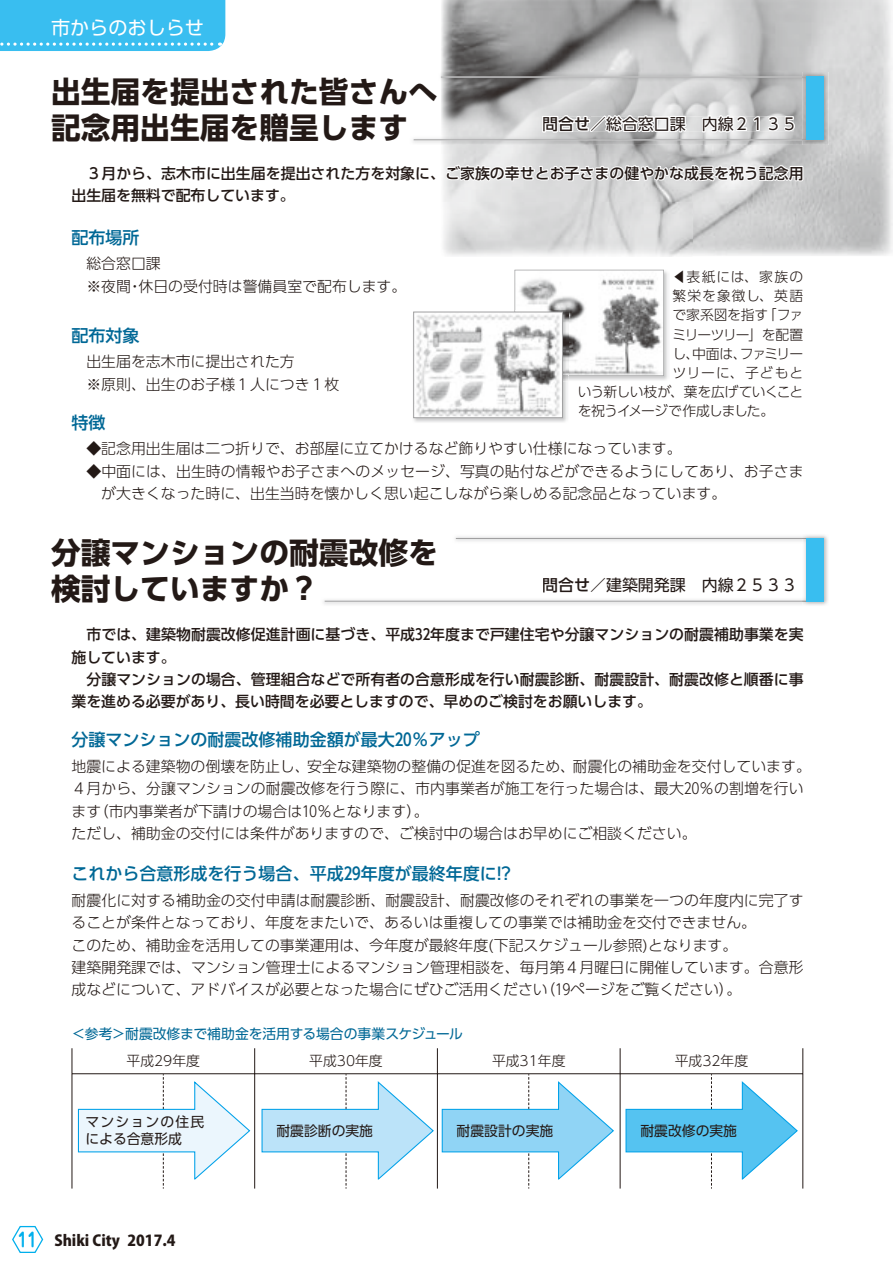
<style>
.page{position:relative;width:893px;height:1263px;background:#fff}
.page>*{position:absolute;margin:0;border:0;box-sizing:border-box;transform-origin:0 0}
.t1{font:29.7px/36.2px "UD Shin Go Pro Bold 90 pv RKSJ H";color:#231916}
.t2{font:19.2px "UD Shin Go Pro Regular 90 pv RKSJ H";color:#fff}
.t3{font:16.95px "UD Shin Go Pro Medium 90 pv RKSJ H";color:#006896}
.t4{font:15.9px "UD Shin Go Pro Regular 90 pv RKSJ H";color:#231916}
.t5{font:15px "Koz Go Pro Heavy 90 pv RKSJ H";color:#231916}
.t6{font:14.85px/22.4px "UD Shin Go Pro Light 90 pv RKSJ H";color:#231916}
.t7{font:14.85px/22.4px "UD Shin Go Pro Medium 90 pv RKSJ H";letter-spacing:.005em;color:#231916}
.t8{font:13.8px "UD Shin Go Pro Light 90 pv RKSJ H";color:#231916}
.t9{font:13.8px/27.2px "UD Shin Go Pro Regular 90 pv RKSJ H";letter-spacing:-.005em;color:#006896}
.t10{font:13.8px "UD Shin Go Pro Light 90 pv RKSJ H";letter-spacing:-.065em;color:#231916}
.t11{font:13.8px "UD Shin Go Pro Regular 90 pv RKSJ H";color:#231916}
.t12{font:13.8px "UD Shin Go Pro Light 90 pv RKSJ H";letter-spacing:-.04em;color:#231916}
.t13{font:13.8px/17px "UD Shin Go Pro Regular 90 pv RKSJ H";letter-spacing:.09em;color:#231916}
.t14{font:13.8px "UD Shin Go Pro Light 90 pv RKSJ H";letter-spacing:-.085em;color:#231916}
.t15{font:13.8px "UD Shin Go Pro Light 90 pv RKSJ H";letter-spacing:.075em;color:#231916}
.t16{font:13.8px "UD Shin Go Pro Light 90 pv RKSJ H";letter-spacing:.055em;color:#231916}
.s1{font-family:"UD Shin Go Pro Medium 90 pv RKSJ H"}
.s2{font-family:"UD Shin Go Pro Light 90 pv RKSJ H";color:#231916}
.s3{font-family:"Jun 501 Pro Bold 90 pv RKSJ H";font-size:19.2px;color:#00afec}
</style>
<div class="page">
<img style="left:443px;top:0;width:450px;height:256px">
<svg style="left:12px;top:1225px;width:32px;height:28px"></svg>
<img style="left:828px;top:72px;width:1px;height:73px">
<img style="left:824px;top:72px;width:4px;height:73px">
<svg style="left:325px;top:538px;width:477px;height:64px"></svg>
<img style="left:802px;top:534px;width:27px;height:72px">
<img style="left:802px;top:538px;width:5px;height:64px">
<div style="left:807px;top:538px;width:17px;height:64px;background:#39bef0"></div>
<svg style="left:0;top:0;width:824px;height:206px"></svg>
<hr style="left:255px;top:1073px;width:91px;height:1px;background:#231916">
<svg style="left:72px;top:1048px;width:183px;height:140px"></svg>
<svg style="left:261px;top:1048px;width:542px;height:140px"></svg>
<img style="left:514px;top:269px;width:154px;height:112px">
<svg style="left:514px;top:270px;width:150px;height:106px"></svg>
<img style="left:413px;top:311px;width:154px;height:111px">
<img style="left:514px;top:310px;width:54px;height:66px">
<img style="left:415px;top:314px;width:146px;height:102px">
<div style="left:413px;top:312px;width:150px;height:106px;border:1px solid #a0a0a1"></div>
<p class="t2" style="left:51px;top:12px;width:155px">市からのおしらせ</p>
<p class="t1" style="left:51px;top:73px;width:388px">出生届を提出された皆さんへ記念用出生届を贈呈します</p>
<p class="t4" style="left:542px;top:111px;width:257px"><span class="s1">問合せ</span>／総合窓口課　内線２１３５</p>
<p class="t7" style="left:72px;top:162px;width:734px">　３月から、志木市に出生届を提出された方を対象に、ご家族の幸せとお子さまの健やかな成長を祝う記念用出生届を無料で配布しています。</p>
<p class="t3" style="left:72px;top:223px;width:70px">配布場所</p>
<p class="t6" style="left:72px;top:252px;width:336px">　総合窓口課<br>　※夜間・休日の受付時は警備員室で配布します。</p>
<p class="t8" style="left:672px;top:266px;width:132px">◀表紙には、家族の</p>
<p class="t15" style="left:672px;top:285px;width:132px">繁栄を象徴し、英語</p>
<p class="t8" style="left:672px;top:304px;width:132px">で家系図を指す「ファ</p>
<p class="t10" style="left:672px;top:323px;width:132px">ミリーツリー」を配置</p>
<p class="t14" style="left:672px;top:342px;width:132px">し、中面は、ファミリー</p>
<p class="t16" style="left:672px;top:361px;width:132px">ツリーに、子どもと</p>
<p class="t12" style="left:578px;top:381px;width:227px">いう新しい枝が、葉を広げていくこと</p>
<p class="t10" style="left:578px;top:400px;width:198px">を祝うイメージで作成しました。</p>
<p class="t3" style="left:72px;top:321px;width:70px">配布対象</p>
<p class="t6" style="left:72px;top:350px;width:269px">　出生届を志木市に提出された方<br>　※原則、出生のお子様１人につき１枚</p>
<p class="t3" style="left:72px;top:408px;width:36px">特徴</p>
<p class="t6" style="left:86px;top:437px;width:597px">◆記念用出生届は二つ折りで、お部屋に立てかけるなど飾りやすい仕様になっています。</p>
<p class="t6" style="left:101px;top:459px;width:704px;text-indent:-15px">◆中面には、出生時の情報やお子さまへのメッセージ、写真の貼付などができるようにしてあり、お子さまが大きくなった時に、出生当時を懐かしく思い起こしながら楽しめる記念品となっています。</p>
<p class="t1" style="left:51px;top:534px;width:388px">分譲マンションの耐震改修を検討していますか？</p>
<p class="t4" style="left:542px;top:572px;width:257px"><span class="s1">問合せ</span>／建築開発課　内線２５３３</p>
<p class="t7" style="left:72px;top:623px;width:734px">　市では、建築物耐震改修促進計画に基づき、平成32年度まで戸建住宅や分譲マンションの耐震補助事業を実施しています。<br>　分譲マンションの場合、管理組合などで所有者の合意形成を行い耐震診断、耐震設計、耐震改修と順番に事業を進める必要があり、長い時間を必要としますので、早めのご検討をお願いします。</p>
<p class="t3" style="left:72px;top:726px;width:410px">分譲マンションの耐震改修補助金額が最大20％アップ</p>
<p class="t6" style="left:72px;top:755px;width:741px">地震による建築物の倒壊を防止し、安全な建築物の整備の促進を図るため、耐震化の補助金を交付しています。４月から、分譲マンションの耐震改修を行う際に、市内事業者が施工を行った場合は、最大20％の割増を行います（市内事業者が下請けの場合は10％となります）。<br>ただし、補助金の交付には条件がありますので、ご検討中の場合はお早めにご相談ください。</p>
<p class="t3" style="left:72px;top:860px;width:441px">これから合意形成を行う場合、平成29年度が最終年度に!?</p>
<p class="t6" style="left:72px;top:889px;width:734px">耐震化に対する補助金の交付申請は耐震診断、耐震設計、耐震改修のそれぞれの事業を一つの年度内に完了することが条件となっており、年度をまたいで、あるいは重複しての事業では補助金を交付できません。<br>このため、補助金を活用しての事業運用は、今年度が最終年度(下記スケジュール参照)となります。<br>建築開発課では、マンション管理士によるマンション管理相談を、毎月第４月曜日に開催しています。合意形成などについて、アドバイスが必要となった場合にぜひご活用ください（19ページをご覧ください）。</p>
<p class="t9" style="left:127px;top:1020px;width:338px;text-indent:-55px">＜参考＞耐震改修まで補助金を活用する場合の事業スケジュール<span class="s2">平成29年度</span></p>
<p class="t8" style="left:309px;top:1050px;width:75px">平成30年度</p>
<p class="t8" style="left:492px;top:1050px;width:75px">平成31年度</p>
<p class="t8" style="left:675px;top:1050px;width:75px">平成32年度</p>
<p class="t13" style="left:85px;top:1113px;width:121px">マンションの住民による合意形成</p>
<p class="t11" style="left:276px;top:1119px;width:98px">耐震診断の実施</p>
<p class="t11" style="left:457px;top:1119px;width:98px">耐震設計の実施</p>
<p class="t11" style="left:640px;top:1119px;width:98px">耐震改修の実施</p>
<p class="t5" style="left:18px;top:1231px;width:159px"><span class="s3">11</span> Shiki City 2017.4</p>
</div>
